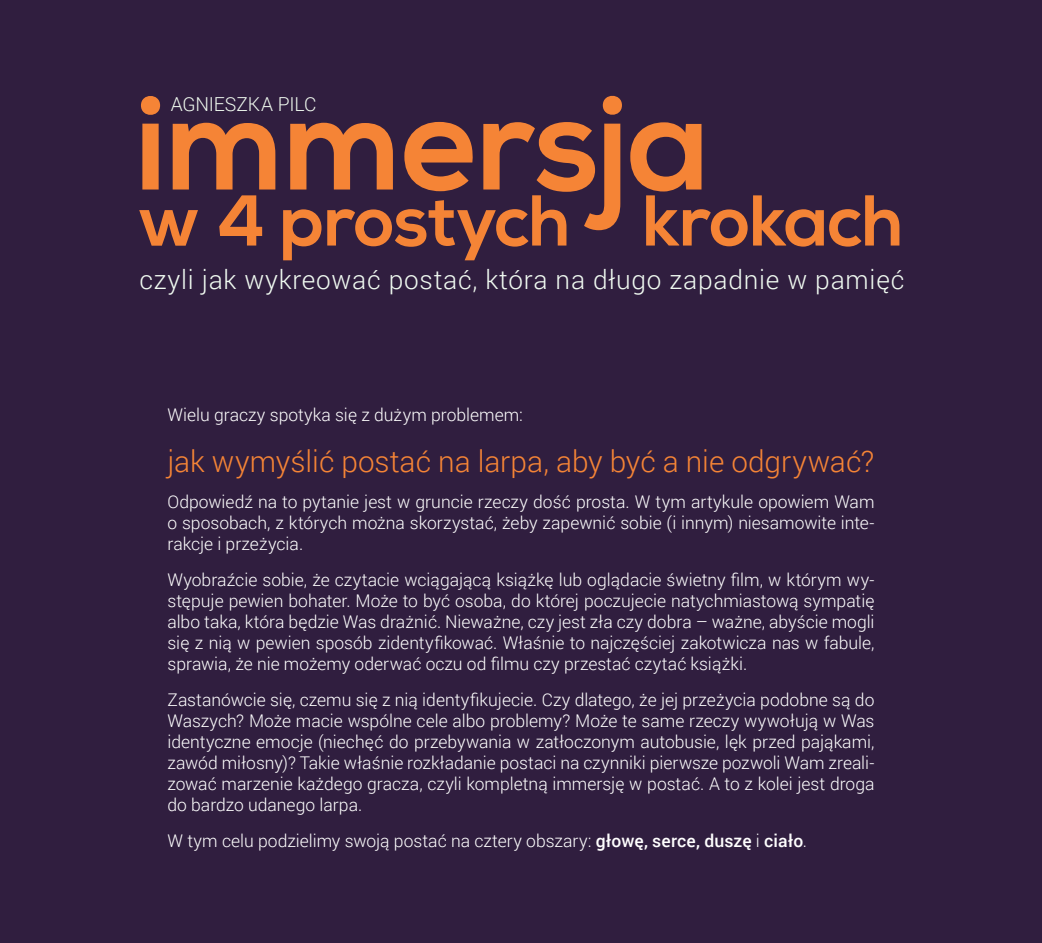
<style>
.page{position:relative;width:1042px;height:943px;background:#fff}
.page>*{position:absolute;margin:0;border:0;box-sizing:border-box;transform-origin:0 0}
.t1{font:700 133px "Nexa";letter-spacing:-.01em;color:#f58436}
.t2{font:700 71.75px "Nexa";letter-spacing:-.005em;color:#f58436}
.t3{font:300 29.75px "Roboto";color:#f58436}
.t4{font:300 26.25px "Roboto";letter-spacing:.03em;color:#f0faf1}
.t5{font:300 19.25px "Roboto";letter-spacing:-.01em;color:#f0faef}
.t6{font:300 17.5px/21px "Roboto";color:#fff;text-align:justify}
.s1{font-weight:500}
</style>
<div class="page">
<div style="left:1px;top:0;width:1041px;height:943px;background:#301e3f"></div>
<h1 class="t1" style="left:137px;top:67px;width:574px">immersja</h1>
<p class="t5" style="left:171px;top:91px;width:147px">Agnieszka pilc</p>
<h2 class="t2" style="left:137px;top:179px;width:768px">w 4 prostych krokach</h2>
<h3 class="t4" style="left:139px;top:261px;width:766px">czyli jak wykreować postać, która na długo zapadnie w pamięć</h3>
<p class="t6" style="left:167px;top:404px;width:357px">Wielu graczy spotyka się z dużym problemem:</p>
<h3 class="t3" style="left:167px;top:441px;width:708px">jak wymyślić postać na larpa, aby być a nie odgrywać?</h3>
<p class="t6" style="left:167px;top:490px;width:708px">Odpowiedź na to pytanie jest w gruncie rzeczy dość prosta. W tym artykule opowiem Wam o sposobach, z których można skorzystać, żeby zapewnić sobie (i innym) niesamowite inte&shy;rakcje i przeżycia.</p>
<p class="t6" style="left:167px;top:568px;width:708px">Wyobraźcie sobie, że czytacie wciągającą książkę lub oglądacie świetny film, w którym wy&shy;stępuje pewien bohater. Może to być osoba, do której poczujecie natychmiastową sympatię albo taka, która będzie Was drażnić. Nieważne, czy jest zła czy dobra – ważne, abyście mogli się z nią w pewien sposób zidentyfikować. Właśnie to najczęściej zakotwicza nas w fabule, sprawia, że nie możemy oderwać oczu od filmu czy przestać czytać książki.</p>
<p class="t6" style="left:167px;top:688px;width:708px">Zastanówcie się, czemu się z nią identyfikujecie. Czy dlatego, że jej przeżycia podobne są do Waszych? Może macie wspólne cele albo problemy? Może te same rzeczy wywołują w Was identyczne emocje (niechęć do przebywania w zatłoczonym autobusie, lęk przed pająkami, zawód miłosny)? Takie właśnie rozkładanie postaci na czynniki pierwsze pozwoli Wam zreali&shy;zować marzenie każdego gracza, czyli kompletną immersję w postać. A to z kolei jest droga do bardzo udanego larpa.</p>
<p class="t6" style="left:167px;top:829px;width:641px">W tym celu podzielimy swoją postać na cztery obszary: <span class="s1">głowę, serce, duszę</span> i <span class="s1">ciało</span>.</p>
</div>
